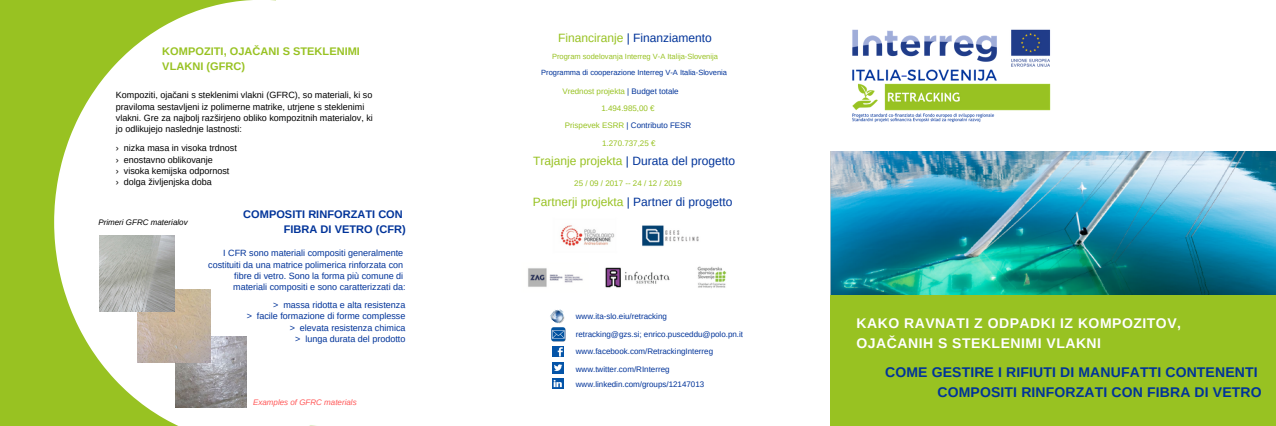
<style>
.page{position:relative;width:1276px;height:426px;background:#fff}
.page>*{position:absolute;margin:0;border:0;box-sizing:border-box;transform-origin:0 0}
.t1{font:700 14px/19.5px "Arimo";letter-spacing:.01em;color:#039;text-align:right}
.t2{font:700 14px/19.5px "Arimo";letter-spacing:.035em;color:#fff}
.t3{font:12px "Arimo";color:#039}
.t4{font:700 11px/15px "Arimo";letter-spacing:.005em;color:#98c222}
.t5{font:700 11px/15px "Arimo";letter-spacing:.005em;color:#039;text-align:right}
.t6{font:9px/11.3px "Arimo";color:#000}
.t7{font:9px/11.3px "Arimo";color:#039;text-align:right}
.t8{font:8px/16.6px "Arimo";color:#039}
.t9{font:8px/16.7px "Arimo";color:#98c222;text-align:center}
.t10{font:italic 8px "Arimo";color:#ff5757}
.t11{font:italic 8px "Arimo";color:#000}
.t12{font:7.5px "Arimo";color:#039}
.t13{font:7.5px "Arimo";color:#98c222}
.s1{color:#98c222}
.s2{color:#039}
</style>
<div class="page">
<img style="left:830px;top:151px;width:446px;height:144px">
<img style="left:830px;top:29px;width:286px;height:170px">
<div style="left:830px;top:295px;width:446px;height:130px;background:#98c222"></div>
<div style="left:0;top:0;width:355px;height:425px;background:#98c222"></div>
<svg style="left:54px;top:0;width:222px;height:425px;fill:#fff"></svg>
<div style="left:276px;top:0;width:157px;height:425px;background:#fff"></div>
<img style="left:176px;top:336px;width:70px;height:70px">
<img style="left:528px;top:225px;width:199px;height:63px">
<svg style="left:553px;top:346px;width:10px;height:42px"></svg>
<img style="left:550px;top:309px;width:15px;height:15px">
<svg style="left:552px;top:327px;width:13px;height:13px"></svg>
<img style="left:266px;top:418px;width:10px;height:7px">
<img style="left:138px;top:289px;width:72px;height:72px">
<img style="left:99px;top:236px;width:75px;height:75px">
<p class="t4" style="left:162px;top:44px;width:199px">KOMPOZITI, OJAČANI S STEKLENIMI<br>VLAKNI (GFRC)</p>
<p class="t6" style="left:116px;top:90px;width:259px">Kompoziti, ojačani s steklenimi vlakni (GFRC), so materiali, ki so praviloma sestavljeni iz polimerne matrike, utrjene s steklenimi vlakni. Gre za najbolj razširjeno obliko kompozitnih materialov, ki jo odlikujejo naslednje lastnosti:</p>
<p class="t6" style="left:116px;top:142px;width:123px">› nizka masa in visoka trdnost › enostavno oblikovanje<br>› visoka kemijska odpornost<br>› dolga življenjska doba</p>
<p class="t11" style="left:98px;top:217px;width:91px">Primeri GFRC materialov</p>
<p class="t5" style="left:243px;top:207px;width:164px">COMPOSITI RINFORZATI CON<br>FIBRA DI VETRO (CFR)</p>
<p class="t7" style="left:208px;top:247px;width:199px">I CFR sono materiali compositi generalmente costituiti da una matrice polimerica rinforzata con fibre di vetro. Sono la forma più comune di materiali compositi e sono caratterizzati da:</p>
<p class="t7" style="left:247px;top:299px;width:160px">&gt; massa ridotta e alta resistenza<br>&gt; facile formazione di forme complesse &gt; elevata resistenza chimica<br>&gt; lunga durata del prodotto</p>
<p class="t10" style="left:253px;top:397px;width:105px">Examples of GFRC materials</p>
<h2 class="t3" style="left:558px;top:31px;width:155px"><span class="s1">Financiranje</span> | Finanziamento</h2>
<p class="t13" style="left:552px;top:52px;width:167px">Program sodelovanja Interreg V-A Italija-Slovenija</p>
<p class="t12" style="left:541px;top:68px;width:187px">Programma di cooperazione Interreg V-A Italia-Slovenia</p>
<p class="t9" style="left:565px;top:100px;width:128px">1.494.985,00 €<br>Prispevek ESRR <span class="s2">| Contributo FESR</span></p>
<p class="t9" style="left:602px;top:135px;width:55px">1.270.737,25 €</p>
<h2 class="t3" style="left:533px;top:154px;width:203px"><span class="s1">Trajanje projekta</span> | Durata del progetto</h2>
<p class="t9" style="left:574px;top:175px;width:109px">25 / 09 / 2017 -- 24 / 12 / 2019</p>
<h2 class="t3" style="left:533px;top:195px;width:201px"><span class="s1">Partnerji projekta</span> | Partner di progetto</h2>
<p class="t9" style="left:562px;top:82px;width:118px">Vrednost projekta <span class="s2">| Budget totale</span></p>
<p class="t8" style="left:576px;top:308px;width:93px">www.ita-slo.eiu/retracking</p>
<p class="t8" style="left:576px;top:325px;width:169px">retracking@gzs.si; enrico.pusceddu@polo.pn.it www.facebook.com/RetrackingInterreg</p>
<p class="t8" style="left:576px;top:361px;width:130px;line-height:15.1px">www.twitter.com/RInterreg www.linkedin.com/groups/12147013</p>
<h1 class="t2" style="left:856px;top:313px;width:326px">KAKO RAVNATI Z ODPADKI IZ KOMPOZITOV,<br>OJAČANIH S STEKLENIMI VLAKNI</h1>
<h1 class="t1" style="left:885px;top:362px;width:378px">COME GESTIRE I RIFIUTI DI MANUFATTI CONTENENTI<br>COMPOSITI RINFORZATI CON FIBRA DI VETRO</h1>
</div>
